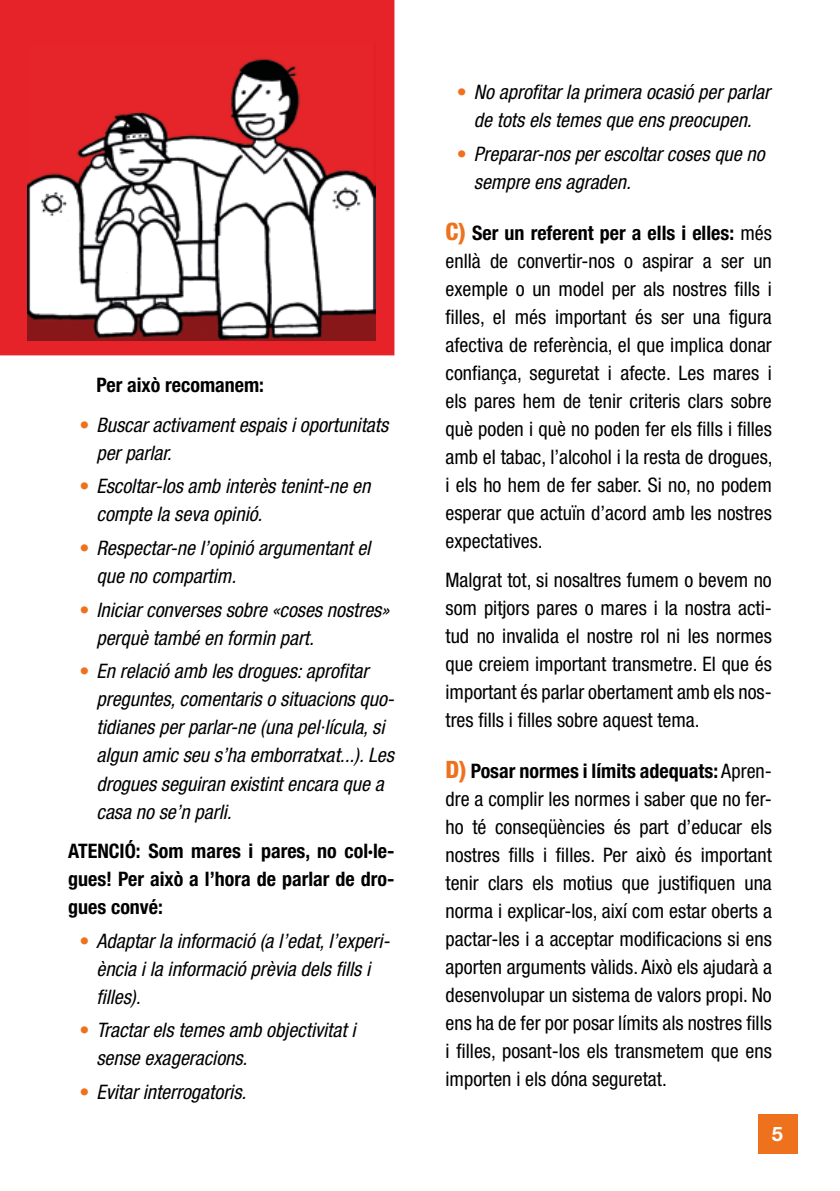
<style>
.page{position:relative;width:840px;height:1191px;background:#fff}
.page>*{position:absolute;margin:0;border:0;box-sizing:border-box;transform-origin:0 0}
.t1{font:condensed 20px/28px "Helvetica Neue LT Std";color:#000;text-align:justify}
.t2{font:italic condensed 20px/28px "Helvetica Neue LT Std";color:#000}
.t3{font:700 condensed 20px/28px "Helvetica Neue LT Std";color:#000;text-align:justify}
.t4{font:700 20px "Helvetica Neue LT Std";color:#fff}
.s1{font-style:normal;color:#ee721e}
.s2{font-weight:800;font-size:24px;color:#ee721e}
.s3{font-weight:700}
</style>
<div class="page">
<div style="left:757px;top:1114px;width:40px;height:40px;background:#ee721e"></div>
<div style="left:0;top:0;width:394px;height:355px;background:#e52328"></div>
<img style="left:28px;top:44px;width:347px;height:296px">
<p class="t3" style="left:96px;top:371px;width:169px">Per això recomanem:</p>
<p class="t2" style="left:96px;top:411px;width:293px;text-indent:-17px"><span class="s1">•</span> Buscar activament espais i oportunitats per parlar.</p>
<p class="t2" style="left:96px;top:473px;width:275px;text-indent:-17px"><span class="s1">•</span> Escoltar-los amb interès tenint-ne en compte la seva opinió.</p>
<p class="t2" style="left:96px;top:534px;width:275px;text-indent:-17px"><span class="s1">•</span> Respectar-ne l’opinió argumentant el que no compartim.</p>
<p class="t2" style="left:96px;top:596px;width:294px;text-indent:-17px"><span class="s1">•</span> Iniciar converses sobre «coses nostres» perquè també en formin part.</p>
<p class="t2" style="left:96px;top:658px;width:299px;text-indent:-17px"><span class="s1">•</span> En relació amb les drogues: aprofitar preguntes, comentaris o situacions quo&shy;tidianes per parlar-ne (una pel·lícula, si algun amic seu s’ha emborratxat...). Les drogues seguiran existint encara que a casa no se’n parli.</p>
<p class="t3" style="left:68px;top:836px;width:328px">ATENCIÓ: Som mares i pares, no col·le&shy;gues! Per això a l’hora de parlar de dro&shy;gues convé:</p>
<p class="t2" style="left:96px;top:927px;width:295px;text-indent:-17px"><span class="s1">•</span> Adaptar la informació (a l’edat, l’experi&shy;ència i la informació prèvia dels fills i filles).</p>
<p class="t2" style="left:96px;top:1016px;width:260px;text-indent:-17px"><span class="s1">•</span> Tractar els temes amb objectivitat i sense exageracions.</p>
<p class="t2" style="left:79px;top:1078px;width:168px"><span class="s1">•</span> Evitar interrogatoris.</p>
<p class="t2" style="left:456px;top:79px;width:314px;text-align:center"><span class="s1">•</span> No aprofitar la primera ocasió per parlar de tots els temes que ens preocupen.</p>
<p class="t2" style="left:473px;top:140px;width:292px;text-indent:-17px"><span class="s1">•</span> Preparar-nos per escoltar coses que no sempre ens agraden.</p>
<p class="t1" style="left:445px;top:218px;width:328px"><span class="s2">C)</span> <span class="s3">Ser un referent per a ells i elles:</span> més enllà de convertir-nos o aspirar a ser un exemple o un model per als nostres fills i filles, el més important és ser una figura afectiva de referència, el que implica donar confiança, seguretat i afecte. Les mares i els pares hem de tenir criteris clars sobre què poden i què no poden fer els fills i filles amb el tabac, l’alcohol i la resta de drogues, i els ho hem de fer saber. Si no, no podem esperar que actuïn d’acord amb les nostres expectatives.</p>
<p class="t1" style="left:445px;top:566px;width:328px">Malgrat tot, si nosaltres fumem o bevem no som pitjors pares o mares i la nostra acti&shy;tud no invalida el nostre rol ni les normes que creiem important transmetre. El que és important és parlar obertament amb els nos&shy;tres fills i filles sobre aquest tema.</p>
<p class="t1" style="left:445px;top:756px;width:328px"><span class="s2">D)</span> <span class="s3">Posar normes i límits adequats:</span> Apren&shy;dre a complir les normes i saber que no fer&shy;ho té conseqüències és part d’educar els nostres fills i filles. Per això és important tenir clars els motius que justifiquen una norma i explicar-los, així com estar oberts a pactar-les i a acceptar modificacions si ens aporten arguments vàlids. Això els ajudarà a desenvolupar un sistema de valors propi. No ens ha de fer por posar límits als nostres fills i filles, posant-los els transmetem que ens importen i els dóna seguretat.</p>
<p class="t4" style="left:771px;top:1121px;width:13px">5</p>
</div>
